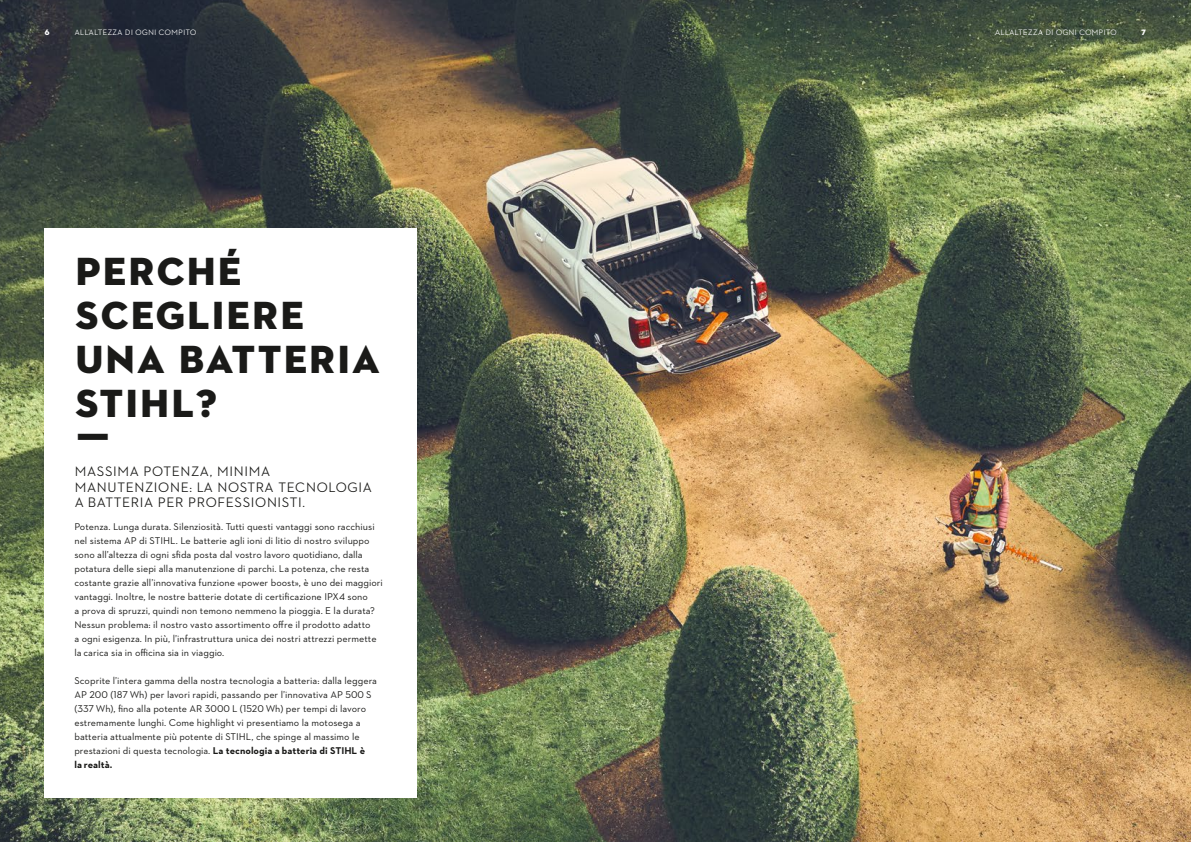
<style>
.page{position:relative;width:1191px;height:842px;background:#fff}
.page>*{position:absolute;margin:0;border:0;box-sizing:border-box;transform-origin:0 0}
.t1{font:40px/44px "STIHL Contraface Display Titling";color:#1a1a18}
.t2{font:500 14px/15.4px "STIHL Contraface Display";color:#1a1a18}
.t3{font:10px/14px "STIHL Contraface Text";color:#1a1a18}
.t4{font:500 8px "STIHL Contraface Display";letter-spacing:-.01em;color:#fff}
.t5{font:8px "STIHL Contraface Display Titling";color:#fff}
.s1{font-weight:700}
</style>
<div class="page">
<img style="left:0;top:0;width:1191px;height:842px">
<div style="left:45px;top:228px;width:372px;height:569px;background:#fff"></div>
<p class="t5" style="left:45px;top:27px;width:7px">6</p>
<p class="t4" style="left:74px;top:28px;width:123px">ALL’ALTEZZA DI OGNI COMPITO</p>
<p class="t4" style="left:995px;top:28px;width:123px">ALL’ALTEZZA DI OGNI COMPITO</p>
<p class="t5" style="left:1141px;top:27px;width:7px">7</p>
<h1 class="t1" style="left:74px;top:249px;width:308px">PERCHÉ<br>SCEGLIERE<br>UNA BATTERIA<br>STIHL?<br>Ƒ</h1>
<h2 class="t2" style="left:74px;top:464px;width:299px">MASSIMA POTENZA, MINIMA<br>MANUTENZIONE: LA NOSTRA TECNOLOGIA<br>A BATTERIA PER PROFESSIONISTI.</h2>
<p class="t3" style="left:74px;top:519px;width:310px">Potenza. Lunga durata. Silenziosità. Tutti questi vantaggi sono racchiusi nel sistema AP di STIHL. Le batterie agli ioni di litio di nostro sviluppo sono all’altezza di ogni sfida posta dal vostro lavoro quotidiano, dalla potatura delle siepi alla manutenzione di parchi. La potenza, che resta costante grazie all’innovativa funzione «power boost», è uno dei maggiori vantaggi. Inoltre, le nostre batterie dotate di certificazione IPX4 sono<br>a prova di spruzzi, quindi non temono nemmeno la pioggia. E la durata?<br>Nessun problema: il nostro vasto assortimento offre il prodotto adatto<br>a ogni esigenza. In più, l’infrastruttura unica dei nostri attrezzi permette la carica sia in officina sia in viaggio.</p>
<p class="t3" style="left:74px;top:673px;width:304px">Scoprite l’intera gamma della nostra tecnologia a batteria: dalla leggera AP 200 (187 Wh) per lavori rapidi, passando per l’innovativa AP 500 S (337 Wh), fino alla potente AR 3000 L (1520 Wh) per tempi di lavoro estremamente lunghi. Come highlight vi presentiamo la motosega a batteria attualmente più potente di STIHL, che spinge al massimo le prestazioni di questa tecnologia. <span class="s1">La tecnologia a batteria di STIHL è<br>la realtà.</span></p>
</div>
